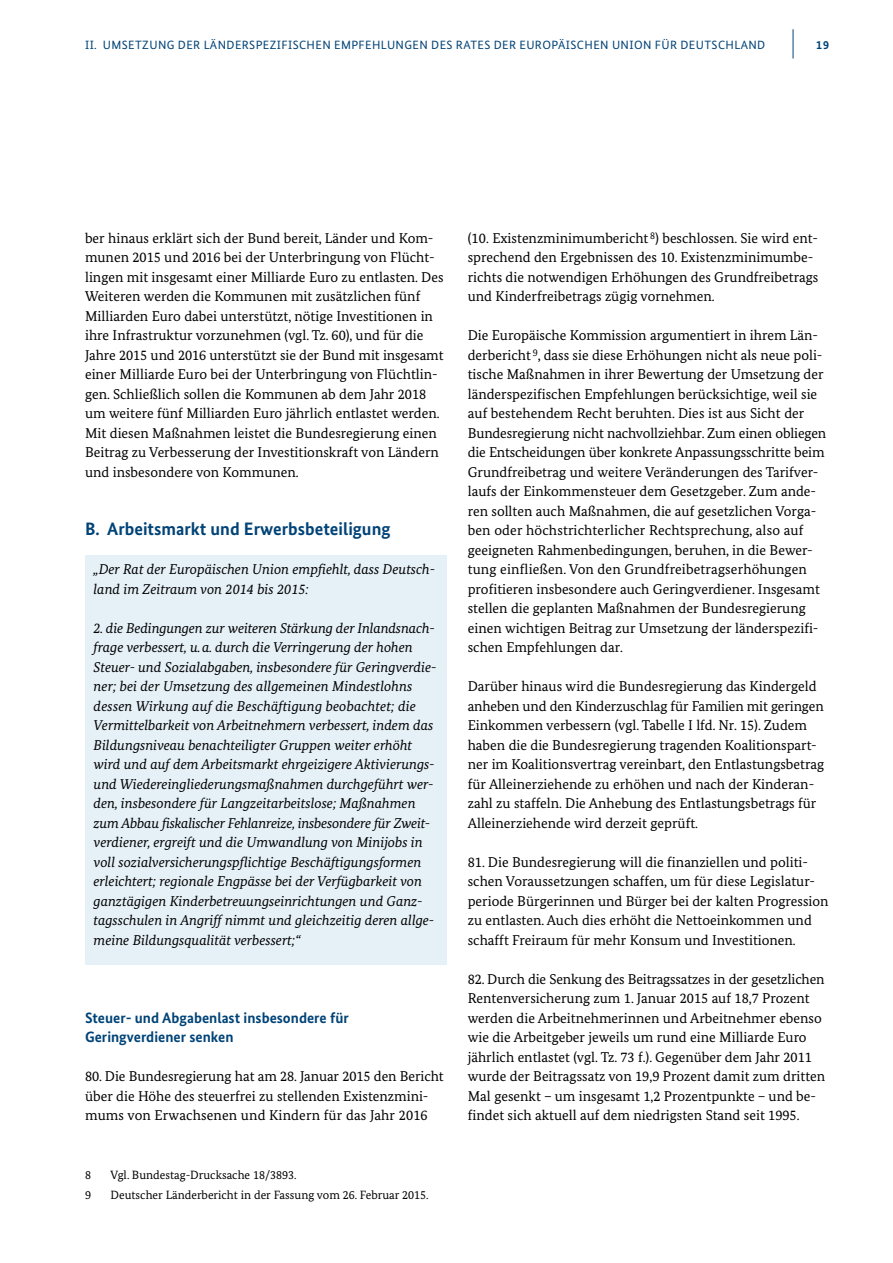
<style>
.page{position:relative;width:893px;height:1263px;background:#fff}
.page>*{position:absolute;margin:0;border:0;box-sizing:border-box;transform-origin:0 0}
.t1{font:700 18px "Bundes Sans";color:#004377}
.t2{font:700 15px/19.5px "Bundes Sans";color:#004377}
.t3{font:14.25px/19.5px "Bundes Serif";color:#000}
.t4{font:italic 14.25px/19.5px "Bundes Serif";color:#000}
.t5{font:12px "Bundes Sans";letter-spacing:.035em;color:#004377}
.t6{font:12px "Bundes Serif";color:#000}
.t7{font:700 12px "Bundes Sans";color:#004377}
</style>
<div class="page">
<hr style="left:793px;top:29px;width:1px;height:30px;background:#004377">
<div style="left:85px;top:555px;width:361px;height:409px;background:#e5f0f7"></div>
<p class="t5" style="left:85px;top:37px;width:682px">II. UMSETZUNG DER LÄNDERSPEZIFISCHEN EMPFEHLUNGEN DES RATES DER EUROPÄISCHEN UNION FÜR DEUTSCHLAND</p>
<p class="t7" style="left:816px;top:37px;width:15px">19</p>
<p class="t3" style="left:85px;top:228px;width:360px">ber hinaus erklärt sich der Bund bereit, Länder und Kom&shy;munen 2015 und 2016 bei der Unterbringung von Flücht&shy;lingen mit insgesamt einer Milliarde Euro zu entlasten. Des Weiteren werden die Kommunen mit zusätzlichen fünf Milliarden Euro dabei unterstützt, nötige Investitionen in ihre Infrastruktur vorzunehmen (vgl. Tz. 60), und für die Jahre 2015 und 2016 unterstützt sie der Bund mit insgesamt einer Milliarde Euro bei der Unterbringung von Flüchtlin&shy;gen. Schließlich sollen die Kommunen ab dem Jahr 2018 um weitere fünf Milliarden Euro jährlich entlastet werden.<br>Mit diesen Maßnahmen leistet die Bundesregierung einen Beitrag zu Verbesserung der Investitionskraft von Ländern und insbesondere von Kommunen.</p>
<p class="t1" style="left:85px;top:518px;width:307px">B. Arbeitsmarkt und Erwerbsbeteiligung</p>
<p class="t4" style="left:94px;top:560px;width:343px">„Der Rat der Europäischen Union empfiehlt, dass Deutsch&shy;land im Zeitraum von 2014 bis 2015:</p>
<p class="t4" style="left:94px;top:618px;width:345px">2. die Bedingungen zur weiteren Stärkung der Inlandsnach&shy;frage verbessert, u.a. durch die Verringerung der hohen Steuer- und Sozialabgaben, insbesondere für Geringverdie&shy;ner; bei der Umsetzung des allgemeinen Mindestlohns dessen Wirkung auf die Beschäftigung beobachtet; die Vermittelbarkeit von Arbeitnehmern verbessert, indem das Bildungsniveau benachteiligter Gruppen weiter erhöht wird und auf dem Arbeitsmarkt ehrgeizigere Aktivierungs&shy;und Wiedereingliederungsmaßnahmen durchgeführt wer&shy;den, insbesondere für Langzeitarbeitslose; Maßnahmen zum Abbau fiskalischer Fehlanreize, insbesondere für Zweit&shy;verdiener, ergreift und die Umwandlung von Minijobs in voll sozialversicherungspflichtige Beschäftigungsformen erleichtert; regionale Engpässe bei der Verfügbarkeit von ganztägigen Kinderbetreuungseinrichtungen und Ganz&shy;tagsschulen in Angriff nimmt und gleichzeitig deren allge&shy;meine Bildungsqualität verbessert;“</p>
<p class="t2" style="left:85px;top:1008px;width:265px">Steuer- und Abgabenlast insbesondere für<br>Geringverdiener senken</p>
<p class="t3" style="left:85px;top:1067px;width:360px">80. Die Bundesregierung hat am 28. Januar 2015 den Bericht über die Höhe des steuerfrei zu stellenden Existenzmini&shy;mums von Erwachsenen und Kindern für das Jahr 2016</p>
<p class="t6" style="left:85px;top:1168px;width:7px">8</p>
<p class="t6" style="left:111px;top:1168px;width:187px">Vgl. Bundestag-Drucksache 18/3893.</p>
<p class="t6" style="left:85px;top:1188px;width:7px">9</p>
<p class="t6" style="left:111px;top:1188px;width:320px">Deutscher Länderbericht in der Fassung vom 26. Februar 2015.</p>
<p class="t3" style="left:468px;top:228px;width:352px">(10. Existenzminimumbericht <sup>8</sup>) beschlossen. Sie wird ent&shy;sprechend den Ergebnissen des 10. Existenzminimumbe&shy;richts die notwendigen Erhöhungen des Grundfreibetrags und Kinderfreibetrags zügig vornehmen.</p>
<p class="t3" style="left:468px;top:326px;width:360px">Die Europäische Kommission argumentiert in ihrem Län&shy;derbericht <sup>9</sup>, dass sie diese Erhöhungen nicht als neue poli&shy;tische Maßnahmen in ihrer Bewertung der Umsetzung der länderspezifischen Empfehlungen berücksichtige, weil sie auf bestehendem Recht beruhten. Dies ist aus Sicht der Bundesregierung nicht nachvollziehbar. Zum einen obliegen die Entscheidungen über konkrete Anpassungsschritte beim Grundfreibetrag und weitere Veränderungen des Tarifver&shy;laufs der Einkommensteuer dem Gesetzgeber. Zum ande&shy;ren sollten auch Maßnahmen, die auf gesetzlichen Vorga&shy;ben oder höchstrichterlicher Rechtsprechung, also auf geeigneten Rahmenbedingungen, beruhen, in die Bewer&shy;tung einfließen. Von den Grundfreibetragserhöhungen profitieren insbesondere auch Geringverdiener. Insgesamt stellen die geplanten Maßnahmen der Bundesregierung einen wichtigen Beitrag zur Umsetzung der länderspezifi&shy;schen Empfehlungen dar.</p>
<p class="t3" style="left:468px;top:676px;width:358px">Darüber hinaus wird die Bundesregierung das Kindergeld anheben und den Kinderzuschlag für Familien mit geringen Einkommen verbessern (vgl. Tabelle I lfd. Nr. 15). Zudem haben die die Bundesregierung tragenden Koalitionspart&shy;ner im Koalitionsvertrag vereinbart, den Entlastungsbetrag für Alleinerziehende zu erhöhen und nach der Kinderan&shy;zahl zu staffeln. Die Anhebung des Entlastungsbetrags für Alleinerziehende wird derzeit geprüft.</p>
<p class="t3" style="left:468px;top:852px;width:362px">81. Die Bundesregierung will die finanziellen und politi&shy;schen Voraussetzungen schaffen, um für diese Legislatur&shy;periode Bürgerinnen und Bürger bei der kalten Progression zu entlasten. Auch dies erhöht die Nettoeinkommen und schafft Freiraum für mehr Konsum und Investitionen.</p>
<p class="t3" style="left:468px;top:969px;width:359px">82. Durch die Senkung des Beitragssatzes in der gesetzlichen Rentenversicherung zum 1. Januar 2015 auf 18,7 Prozent werden die Arbeitnehmerinnen und Arbeitnehmer ebenso wie die Arbeitgeber jeweils um rund eine Milliarde Euro jährlich entlastet (vgl. Tz. 73 f.). Gegenüber dem Jahr 2011 wurde der Beitragssatz von 19,9 Prozent damit zum dritten Mal gesenkt – um insgesamt 1,2 Prozentpunkte – und be-- findet sich aktuell auf dem niedrigsten Stand seit 1995.</p>
</div>
